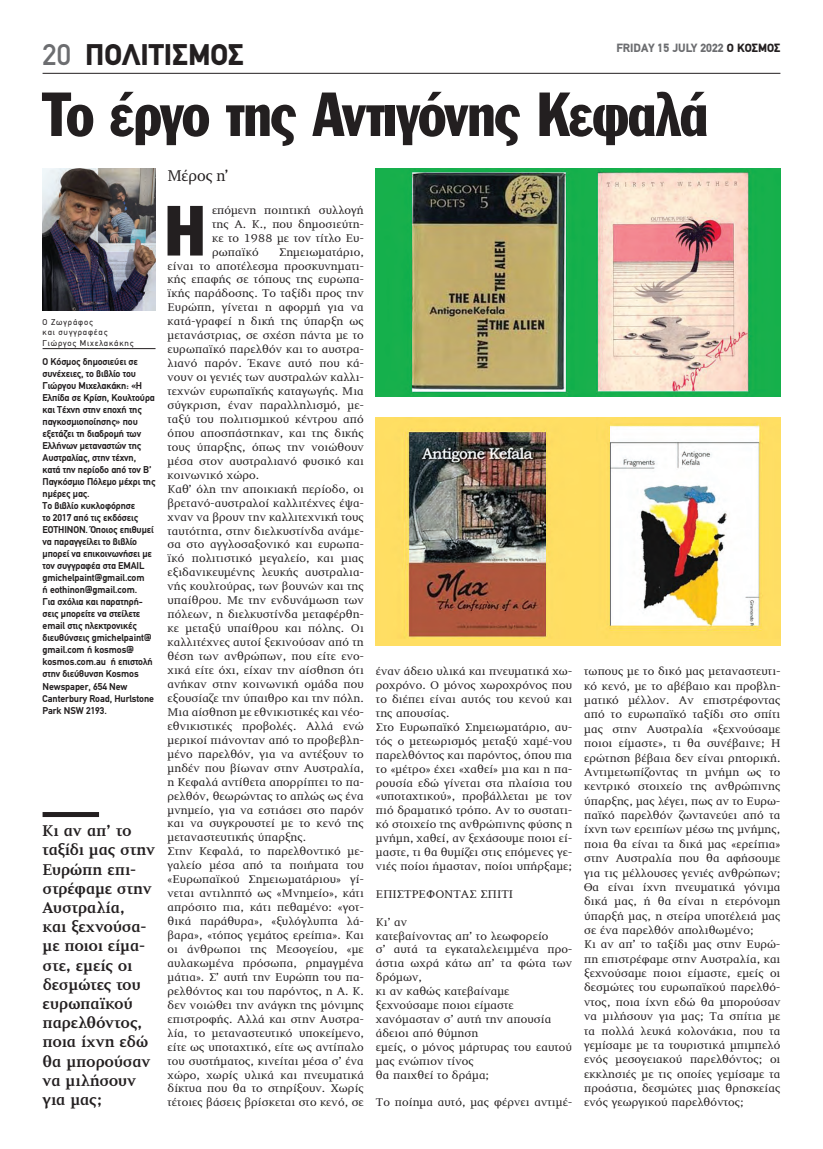
<style>
.page{position:relative;width:823px;height:1149px;background:#fff}
.page>*{position:absolute;margin:0;border:0;box-sizing:border-box;transform-origin:0 0}
.t1{font:69.6px "Franklin Gothic Greek Cond";color:#231f20;scale:1.06 1}
.t2{font:61px "Franklin Gothic Greek Cond";letter-spacing:-.025em;color:#231f20}
.t3{font:900 30px "PF Din Text";color:#231f20}
.t4{font:700 16px/19.2px "PF Diplomat";letter-spacing:-.015em;color:#231f20}
.t5{font:16px "PF Diplomat";color:#231f20}
.t6{font:900 12px "PF Din Text";color:#6c6d70}
.t7{font:11.5px/13.9px "PF Diplomat";letter-spacing:.01em;color:#231f20;scale:1.06 1}
.t8{font:700 10px/12px "PF Din Text";letter-spacing:-.01em;color:#231f20}
.t9{font:8.5px/10.2px "PF Din Text";letter-spacing:.1em;color:#231f20}
.s1{font-weight:500;color:#6c6d70}
.s2{color:#231f20}
</style>
<div class="page">
<hr style="left:43px;top:73px;width:737px;height:1px;background:#231f20">
<div style="left:43px;top:811px;width:56px;height:5px;background:#231f20"></div>
<hr style="left:43px;top:348px;width:112px;height:1px;background:#231f20">
<img style="left:43px;top:169px;width:112px;height:141px">
<img style="left:375px;top:169px;width:405px;height:227px">
<img style="left:375px;top:417px;width:405px;height:228px">
<h3 class="t3" style="left:43px;top:37px;width:203px"><span class="s1">20</span> ΠΟΛΙΤΙΣΜΟΣ</h3>
<p class="t6" style="left:616px;top:40px;width:165px">FRIDAY 15 JULY 2022 <span class="s2">Ο ΚΟΣΜΟΣ</span></p>
<h2 class="t2" style="left:43px;top:80px;width:667px">Το έργο της Αντιγόνης Κεφαλά</h2>
<h3 class="t5" style="left:167px;top:167px;width:62px">Μέρος η’</h3>
<h1 class="t1" style="left:164px;top:191px;width:41px">Η</h1>
<p class="t7" style="left:212px;top:203px;width:144px;text-align:justify">επόμενη ποιητική συλλογή της Α. Κ., που δημοσιεύτη&shy;κε το 1988 με τον τίτλο Ευ&shy;ρωπαϊκό</p>
<p class="t7" style="left:167px;top:245px;width:186px;text-indent:111px">Σημειωματάριο, είναι το αποτέλεσμα προσκυνηματι&shy;κής επαφής σε τόπους της ευρωπα&shy;ϊκής παράδοσης. Το ταξίδι προς την Ευρώπη, γίνεται η αφορμή για να κατά-γραφεί η δική της ύπαρξη ως μετανάστριας, σε σχέση πάντα με το ευρωπαϊκό παρελθόν και το αυστρα&shy;λιανό παρόν. Έκανε αυτό που κά&shy;νουν οι γενιές των αυστραλών καλλι&shy;τεχνών ευρωπαϊκής καταγωγής. Μια σύγκριση, έναν παραλληλισμό, με&shy;ταξύ του πολιτισμικού κέντρου από όπου αποσπάστηκαν, και της δικής τους ύπαρξης, όπως την νοιώθουν μέσα στον αυστραλιανό φυσικό και κοινωνικό χώρο.<br>Καθ’ όλη την αποικιακή περίοδο, οι βρετανό-αυστραλοί καλλιτέχνες έψα&shy;χναν να βρουν την καλλιτεχνική τους ταυτότητα, στην διελκυστίνδα ανάμε&shy;σα στο αγγλοσαξονικό και ευρωπα&shy;ϊκό πολιτιστικό μεγαλείο, και μιας εξιδανικευμένης λευκής αυστραλια&shy;νής κουλτούρας, των βουνών και της υπαίθρου. Με την ενδυνάμωση των πόλεων, η διελκυστίνδα μεταφέρθη&shy;κε μεταξύ υπαίθρου και πόλης. Οι καλλιτέχνες αυτοί ξεκινούσαν από τη θέση των ανθρώπων, που είτε ενο&shy;χικά είτε όχι, είχαν την αίσθηση ότι ανήκαν στην κοινωνική ομάδα που εξουσίαζε την ύπαιθρο και την πόλη.<br>Μια αίσθηση με εθνικιστικές και νέο&shy;εθνικιστικές προβολές. Αλλά ενώ μερικοί πιάνονταν από το προβεβλη&shy;μένο παρελθόν, για να αντέξουν το μηδέν που βίωναν στην Αυστραλία, η Κεφαλά αντίθετα απορρίπτει το πα&shy;ρελθόν, θεωρώντας το απλώς ως ένα μνημείο, για να εστιάσει στο παρόν και να συγκρουστεί με το κενό της μεταναστευτικής ύπαρξης.<br>Στην Κεφαλά, το παρελθοντικό με&shy;γαλείο μέσα από τα ποιήματα του «Ευρωπαϊκού Σημειωματάριου» γί&shy;νεται αντιληπτό ως «Μνημείο», κάτι απρόσιτο πια, κάτι πεθαμένο: «γοτ&shy;θικά παράθυρα», «ξυλόγλυπτα λά&shy;βαρα», «τόπος γεμάτος ερείπια». Και οι άνθρωποι της Μεσογείου, «με αυλακωμένα πρόσωπα, ρημαγμένα μάτια». Σ’ αυτή την Ευρώπη του πα&shy;ρελθόντος και του παρόντος, η Α. Κ. δεν νοιώθει την ανάγκη της μόνιμης επιστροφής. Αλλά και στην Αυστρα&shy;λία, το μεταναστευτικό υποκείμενο, είτε ως υποταχτικό, είτε ως αντίπαλο του συστήματος, κινείται μέσα σ’ ένα χώρο, χωρίς υλικά και πνευματικά δίκτυα που θα το στηρίξουν. Χωρίς τέτοιες βάσεις βρίσκεται στο κενό, σε</p>
<p class="t9" style="left:43px;top:317px;width:92px">O Ζωγράφος<br>και συγγραφέας<br>Γιώργος Μιχελακάκης</p>
<p class="t8" style="left:43px;top:355px;width:114px">Ο Κόσμος δημοσιεύει σε συνέχειες, το βιβλίο του<br>Γιώργου Μιχελακάκη: «Η<br>Ελπίδα σε Κρίση, Κουλτούρα και Τέχνη στην εποχή της παγκοσμιοποίησης» που εξετάζει τη διαδρομή των<br>Ελλήνων μεταναστών της<br>Αυστραλίας, στην τέχνη, κατά την περίοδο από τον Β’<br>Παγκόσμιο Πόλεμο μέχρι της ημέρες μας.<br>Το βιβλίο κυκλοφόρησε<br>το 2017 από τις εκδόσεις<br>EOTHINON. Όποιος επιθυμεί να παραγγείλει το βιβλίο μπορεί να επικοινωνήσει με τον συγγραφέα στα EMAIL gmichelpaint@gmail.com<br>ή eothinon@gmail.com.<br>Για σχόλια και παρατηρή&shy;σεις μπορείτε να στείλετε email στις ηλεκτρονικές διευθύνσεις gmichelpaint@ gmail.com ή kosmos@ kosmos.com.au ή επιστολή στην διεύθυνση Kosmos<br>Newspaper, 654 New<br>Canterbury Road, Hurlstone<br>Park NSW 2193.</p>
<p class="t7" style="left:375px;top:664px;width:186px">έναν άδειο υλικά και πνευματικά χω&shy;ροχρόνο. Ο μόνος χωροχρόνος που το διέπει είναι αυτός του κενού και της απουσίας.<br>Στο Ευρωπαϊκό Σημειωματάριο, αυ&shy;τός ο μετεωρισμός μεταξύ χαμέ-νου παρελθόντος και παρόντος, όπου πια το «μέτρο» έχει «χαθεί» μια και η πα&shy;ρουσία εδώ γίνεται στα πλαίσια του «υποταχτικού», προβάλλεται με τον πιό δραματικό τρόπο. Αν το συστατι&shy;κό στοιχείο της ανθρώπινης φύσης η μνήμη, χαθεί, αν ξεχάσουμε ποιοι εί&shy;μαστε, τι θα θυμίζει στις επόμενες γε&shy;νιές ποίοι ήμασταν, ποίοι υπήρξαμε;</p>
<p class="t7" style="left:375px;top:887px;width:131px">ΕΠΙΣΤΡΕΦΟΝΤΑΣ ΣΠΙΤΙ</p>
<p class="t7" style="left:375px;top:914px;width:186px">Κι’ αν<br>κατεβαίνοντας απ’ το λεωφορείο<br>σ’ αυτά τα εγκαταλελειμμένα προ&shy;άστια ωχρά κάτω απ’ τα φώτα των δρόμων,<br>κι αν καθώς κατεβαίναμε ξεχνούσαμε ποιοι είμαστε χανόμασταν σ’ αυτή την απουσία άδειοι από θύμηση<br>εμείς, ο μόνος μάρτυρας του εαυτού μας ενώπιον τίνος<br>θα παιχθεί το δράμα;</p>
<p class="t7" style="left:375px;top:1095px;width:186px">Το ποίημα αυτό, μας φέρνει αντιμέ-</p>
<p class="t7" style="left:583px;top:664px;width:186px;line-height:14.4px">τωπους με το δικό μας μεταναστευτι&shy;κό κενό, με το αβέβαιο και προβλη&shy;ματικό μέλλον. Αν επιστρέφοντας από το ευρωπαϊκό ταξίδι στο σπίτι μας στην Αυστραλία «ξεχνούσαμε ποιοι είμαστε», τι θα συνέβαινε; Η ερώτηση βέβαια δεν είναι ρητορική.<br>Αντιμετωπίζοντας τη μνήμη ως το κεντρικό στοιχείο της ανθρώπινης ύπαρξης, μας λέγει, πως αν το Ευρω&shy;παϊκό παρελθόν ζωντανεύει από τα ίχνη των ερειπίων μέσω της μνήμης, ποια θα είναι τα δικά μας «ερείπια» στην Αυστραλία που θα αφήσουμε για τις μέλλουσες γενιές ανθρώπων; Θα είναι ίχνη πνευματικά γόνιμα δικά μας, ή θα είναι η ετερόνομη ύπαρξή μας, η στείρα υποτέλειά μας σε ένα παρελθόν απολιθωμένο;<br>Κι αν απ’ το ταξίδι μας στην Ευρώ&shy;πη επιστρέφαμε στην Αυστραλία, και ξεχνούσαμε ποιοι είμαστε, εμείς οι δεσμώτες του ευρωπαϊκού παρελθό&shy;ντος, ποια ίχνη εδώ θα μπορούσαν να μιλήσουν για μας; Τα σπίτια με τα πολλά λευκά κολονάκια, που τα γεμίσαμε με τα τουριστικά μπιμπελό ενός μεσογειακού παρελθόντος; οι εκκλησιές με τις οποίες γεμίσαμε τα προάστια, δεσμώτες μιας θρησκείας ενός γεωργικού παρελθόντος;</p>
<h3 class="t4" style="left:43px;top:821px;width:114px">Κι αν απ’ το ταξίδι μας στην<br>Ευρώπη επι&shy;στρέφαμε στην<br>Αυστραλία,<br>και ξεχνούσα&shy;με ποιοι είμα&shy;στε, εμείς οι δεσμώτες του ευρωπαϊκού παρελθόντος, ποια ίχνη εδώ θα μπορούσαν να μιλήσουν για μας;</h3>
</div>
